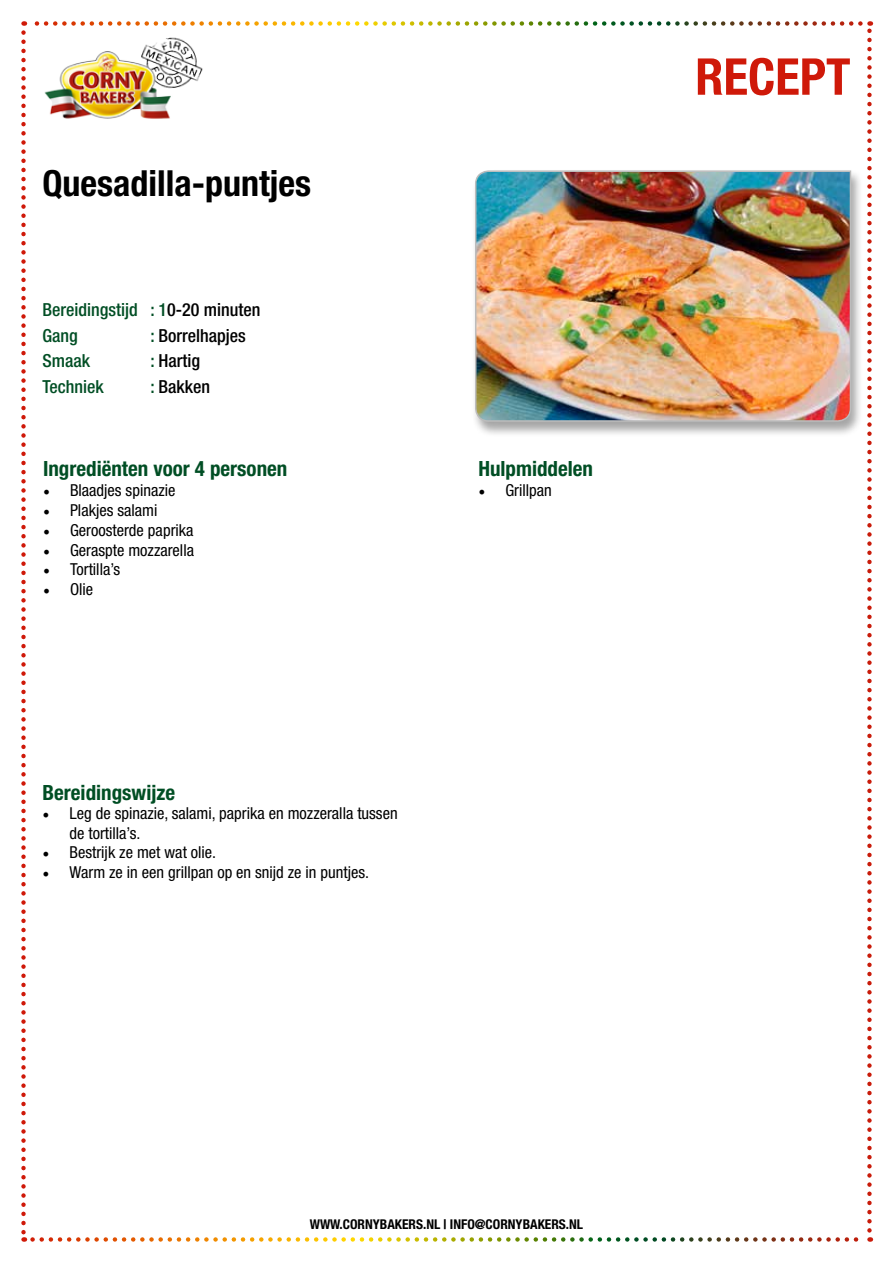
<style>
.page{position:relative;width:893px;height:1263px;background:#fff}
.page>*{position:absolute;margin:0;border:0;box-sizing:border-box;transform-origin:0 0}
.t1{font:700 condensed 50.85px "Helvetica Neue LT Std";color:#cf1909}
.t2{font:700 condensed 36px "Helvetica Neue LT Std";color:#000}
.t3{font:700 condensed 21px "Helvetica Neue LT Std";color:#004e24}
.t4{font:500 condensed 18px/25.5px "Helvetica Neue LT Std";color:#004e24}
.t5{font:500 condensed 18px "Helvetica Neue LT Std";color:#000}
.t6{font:condensed 16.5px/19.5px "Helvetica Neue LT Std";color:#000}
.t7{font:700 condensed 13.5px "Helvetica Neue LT Std";color:#000}
.s1{color:#000}
.s2{color:#004e24}
.s3{font-family:"Minion Pro";font-stretch:normal;font-size:18px}
</style>
<div class="page">
<svg style="left:21px;top:33px;width:5px;height:1209px"></svg>
<img style="left:33px;top:1237px;width:837px;height:5px">
<svg style="left:867px;top:21px;width:5px;height:1209px"></svg>
<img style="left:24px;top:21px;width:836px;height:5px">
<img style="left:166px;top:37px;width:37px;height:51px">
<img style="left:44px;top:40px;width:128px;height:79px">
<div style="left:471px;top:170px;width:393px;height:267px;background:#000;opacity:.35"></div>
<img style="left:474px;top:170px;width:378px;height:252px">
<h2 class="t2" style="left:43px;top:162px;width:270px">Quesadilla-puntjes</h2>
<p class="t4" style="left:43px;top:297px;width:219px">Bereidingstijd : 1<span class="s1">0-20 minuten<br></span>Gang</p>
<p class="t5" style="left:151px;top:325px;width:97px"><span class="s2">:</span> Borrelhapjes</p>
<p class="t4" style="left:43px;top:348px;width:49px">Smaak</p>
<p class="t5" style="left:151px;top:350px;width:51px"><span class="s2">:</span> Hartig</p>
<p class="t4" style="left:43px;top:373px;width:63px">Techniek</p>
<p class="t5" style="left:151px;top:376px;width:61px"><span class="s2">:</span> Bakken</p>
<p class="t3" style="left:43px;top:456px;width:246px">Ingrediënten voor 4 personen</p>
<p class="t6" style="left:43px;top:480px;width:134px"><span class="s3">•</span> Blaadjes spinazie</p>
<p class="t6" style="left:43px;top:500px;width:116px"><span class="s3">•</span> Plakjes salami</p>
<p class="t6" style="left:43px;top:520px;width:152px"><span class="s3">•</span> Geroosterde paprika</p>
<p class="t6" style="left:43px;top:540px;width:152px"><span class="s3">•</span> Geraspte mozzarella</p>
<p class="t6" style="left:43px;top:560px;width:79px"><span class="s3">•</span> Tortilla’s</p>
<p class="t6" style="left:43px;top:579px;width:52px"><span class="s3">•</span> Olie</p>
<p class="t3" style="left:43px;top:779px;width:134px">Bereidingswijze</p>
<p class="t6" style="left:70px;top:803px;width:330px;text-indent:-27px"><span class="s3">•</span> Leg de spinazie, salami, paprika en mozzeralla tussen de tortilla’s.</p>
<p class="t6" style="left:43px;top:842px;width:175px"><span class="s3">•</span> Bestrijk ze met wat olie.</p>
<p class="t6" style="left:43px;top:862px;width:328px"><span class="s3">•</span> Warm ze in een grillpan op en snijd ze in puntjes.</p>
<p class="t3" style="left:478px;top:456px;width:116px">Hulpmiddelen</p>
<p class="t6" style="left:478px;top:480px;width:75px"><span class="s3">•</span> Grillpan</p>
<h1 class="t1" style="left:695px;top:46px;width:157px">recept</h1>
<p class="t7" style="left:310px;top:1216px;width:275px">www.cornybakers.nl | info@cornybakers.nl</p>
</div>
